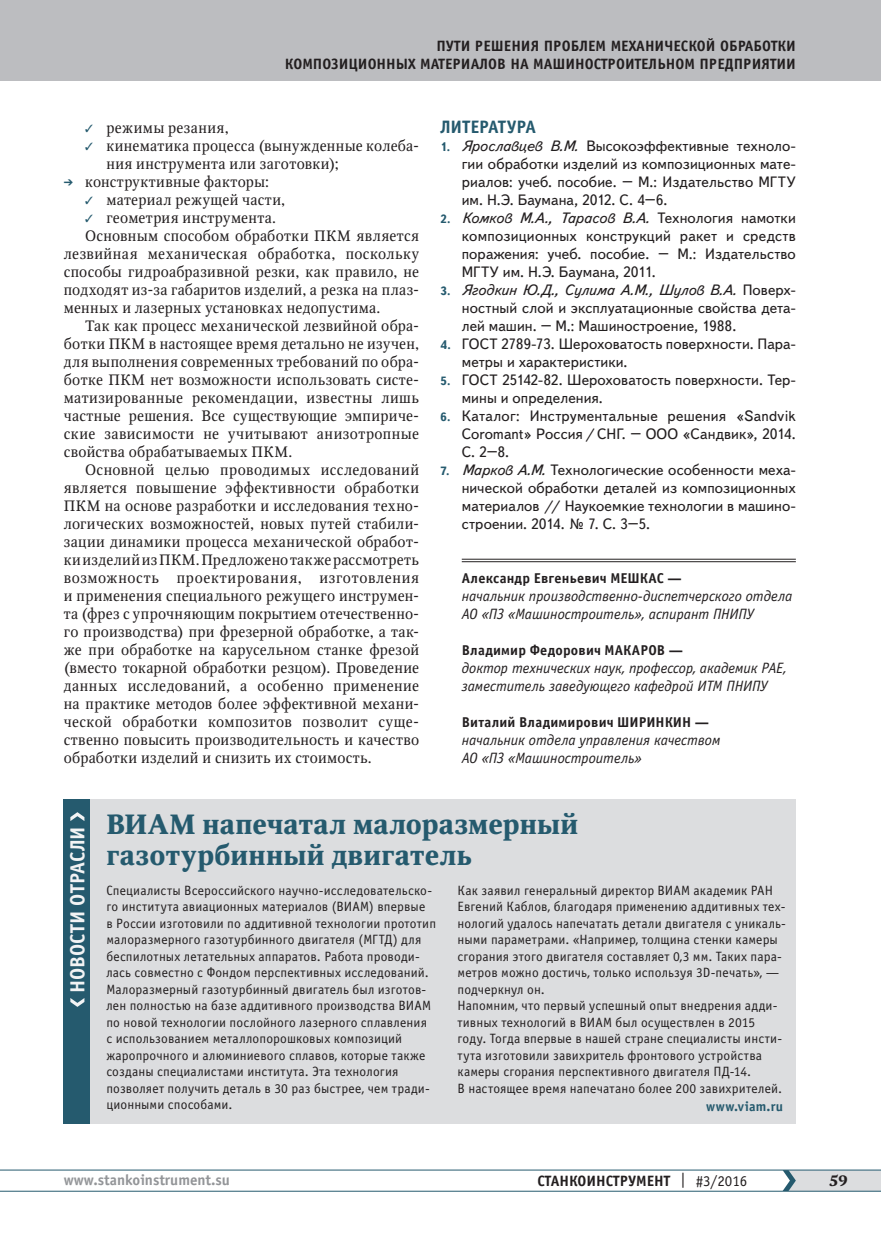
<style>
.page{position:relative;width:881px;height:1234px;background:#fff}
.page>*{position:absolute;margin:0;border:0;box-sizing:border-box;transform-origin:0 0}
.t1{font:700 27.75px/31.5px "Octava";letter-spacing:.005em;color:#255a6e}
.t2{font:700 20.4px "Officina Sans C";letter-spacing:-.01em;color:#f2f3f4}
.t3{font:700 18px "Officina Sans C";letter-spacing:-.015em;color:#255a6e}
.t4{font:15px/18px "Octava";letter-spacing:.025em;color:#231f20}
.t5{font:15px/18px "Text Book C";letter-spacing:.005em;color:#231f20;text-align:justify}
.t6{font:italic 15px/18px "Officina Sans C";letter-spacing:-.005em;color:#231f20}
.t7{font:700 15px/18px "Officina Sans C";color:#231f20;text-align:right}
.t8{font:15px "Octava";letter-spacing:.045em;color:#231f20}
.t9{font:700 15px "Officina Sans C";color:#939598}
.t10{font:700 15px "Octava";color:#231f20}
.t11{font:700 14.25px "Officina Sans C";letter-spacing:.015em;color:#231f20}
.t12{font:13.5px/16.5px "Officina Sans C";letter-spacing:.01em;color:#231f20}
.t13{font:700 13.5px "Officina Sans C";letter-spacing:.035em;color:#255a6e}
.s1{color:#255a6e}
.s2{font-weight:700;font-size:12px;color:#255a6e}
.s3{font-style:italic}
.s4{font-weight:400}
</style>
<div class="page">
<hr style="left:0;top:1190px;width:880px;height:1px;background:#255a6e">
<hr style="left:0;top:1169px;width:880px;height:1px;background:#255a6e">
<svg style="left:782px;top:1169px;width:98px;height:21px;background:#cbd1d5"></svg>
<div style="left:0;top:0;width:880px;height:81px;background:#bcbdc0"></div>
<hr style="left:461px;top:559px;width:334px;height:1px;background:#231f20">
<hr style="left:461px;top:561px;width:334px;height:1px;background:#231f20">
<div style="left:64px;top:799px;width:731px;height:324px;background:#dcdddf"></div>
<div style="left:64px;top:799px;width:26px;height:324px;background:#255a6e"></div>
<svg style="left:70px;top:998px;width:14px;height:8px"></svg>
<svg style="left:70px;top:812px;width:14px;height:8px"></svg>
<p class="t7" style="left:285px;top:37px;width:512px">ПУТИ РЕШЕНИЯ ПРОБЛЕМ МЕХАНИЧЕСКОЙ ОБРАБОТКИ<br>КОМПОЗИЦИОННЫХ МАТЕРИАЛОВ НА МАШИНОСТРОИТЕЛЬНОМ ПРЕДПРИЯТИИ</p>
<p class="t4" style="left:85px;top:119px;width:145px"><span class="s1">✓</span> режимы резания,</p>
<p class="t4" style="left:106px;top:137px;width:314px;text-indent:-21px"><span class="s1">✓</span> кинематика процесса (вынужденные колеба&shy;ния инструмента или заготовки);</p>
<p class="t4" style="left:64px;top:173px;width:207px"><span class="s1">➔</span> конструктивные факторы:</p>
<p class="t4" style="left:85px;top:191px;width:201px"><span class="s1">✓</span> материал режущей части,</p>
<p class="t4" style="left:85px;top:209px;width:192px"><span class="s1">✓</span> геометрия инструмента.</p>
<p class="t4" style="left:85px;top:227px;width:335px">Основным способом обработки ПКМ является</p>
<p class="t4" style="left:64px;top:245px;width:356px">лезвийная механическая обработка, поскольку</p>
<p class="t4" style="left:64px;top:263px;width:357px">способы гидроабразивной резки, как правило, не</p>
<p class="t4" style="left:64px;top:281px;width:357px">подходят из-за габаритов изделий, а резка на плаз-</p>
<p class="t4" style="left:64px;top:299px;width:318px">менных и лазерных установках недопустима.</p>
<p class="t4" style="left:85px;top:317px;width:335px">Так как процесс механической лезвийной обра-</p>
<p class="t4" style="left:64px;top:335px;width:356px">ботки ПКМ в настоящее время детально не изучен,</p>
<p class="t4" style="left:64px;top:353px;width:357px">для выполнения современных требований по обра-</p>
<p class="t4" style="left:64px;top:371px;width:357px">ботке ПКМ нет возможности использовать систе-</p>
<p class="t4" style="left:64px;top:389px;width:356px">матизированные рекомендации, известны лишь</p>
<p class="t4" style="left:64px;top:407px;width:357px">частные решения. Все существующие эмпириче-</p>
<p class="t4" style="left:64px;top:425px;width:356px">ские зависимости не учитывают анизотропные</p>
<p class="t4" style="left:64px;top:443px;width:230px">свойства обрабатываемых ПКМ.</p>
<p class="t4" style="left:85px;top:461px;width:335px">Основной целью проводимых исследований</p>
<p class="t4" style="left:64px;top:479px;width:356px">является повышение эффективности обработки</p>
<p class="t4" style="left:64px;top:497px;width:357px">ПКМ на основе разработки и исследования техно-</p>
<p class="t4" style="left:64px;top:515px;width:357px">логических возможностей, новых путей стабили-</p>
<p class="t4" style="left:64px;top:533px;width:357px">зации динамики процесса механической обработ-</p>
<p class="t4" style="left:64px;top:551px;width:356px">ки изделий из ПКМ. Предложено также рассмотреть</p>
<p class="t8" style="left:64px;top:568px;width:357px">возможность проектирования, изготовления</p>
<p class="t4" style="left:64px;top:587px;width:357px">и применения специального режущего инструмен-</p>
<p class="t4" style="left:64px;top:605px;width:357px">та (фрез с упрочняющим покрытием отечественно-</p>
<p class="t4" style="left:64px;top:623px;width:357px">го производства) при фрезерной обработке, а так-</p>
<p class="t4" style="left:64px;top:641px;width:357px">же при обработке на карусельном станке фрезой</p>
<p class="t4" style="left:64px;top:659px;width:356px">(вместо токарной обработки резцом). Проведение</p>
<p class="t4" style="left:64px;top:677px;width:356px">данных исследований, а особенно применение</p>
<p class="t4" style="left:64px;top:695px;width:357px">на практике методов более эффективной механи-</p>
<p class="t4" style="left:64px;top:713px;width:357px">ческой обработки композитов позволит суще-</p>
<p class="t4" style="left:64px;top:731px;width:357px">ственно повысить производительность и качество</p>
<p class="t4" style="left:64px;top:749px;width:309px">обработки изделий и снизить их стоимость.</p>
<p class="t3" style="left:440px;top:117px;width:97px">ЛИТЕРАТУРА</p>
<p class="t5" style="left:461px;top:137px;width:335px;text-indent:-21px"><span class="s2">1.</span> <span class="s3">Ярославцев В.М.</span> Высокоэффективные техноло&shy;гии обработки изделий из композиционных мате&shy;риалов: учеб. пособие. – М.: Издательство МГТУ им. Н.Э. Баумана, 2012. С. 4–6.</p>
<p class="t5" style="left:461px;top:209px;width:335px;text-indent:-21px"><span class="s2">2.</span> <span class="s3">Комков М.А., Тарасов В.А.</span> Технология намотки композиционных конструкций ракет и средств поражения: учеб. пособие. – М.: Издательство МГТУ им. Н.Э. Баумана, 2011.</p>
<p class="t5" style="left:461px;top:281px;width:335px;text-indent:-21px"><span class="s2">3.</span> <span class="s3">Ягодкин Ю.Д., Сулима А.М., Шулов В.А.</span> Поверх&shy;ностный слой и эксплуатационные свойства дета&shy;лей машин. – М.: Машиностроение, 1988.</p>
<p class="t5" style="left:461px;top:335px;width:335px;text-indent:-21px"><span class="s2">4.</span> ГОСТ 2789-73. Шероховатость поверхности. Пара&shy;метры и характеристики.</p>
<p class="t5" style="left:461px;top:371px;width:335px;text-indent:-21px"><span class="s2">5.</span> ГОСТ 25142-82. Шероховатость поверхности. Тер&shy;мины и определения.</p>
<p class="t5" style="left:461px;top:407px;width:335px;text-indent:-21px"><span class="s2">6.</span> Каталог: Инструментальные решения «Sandvik Coromant» Россия/СНГ. – ООО «Сандвик», 2014.<br>С. 2–8.</p>
<p class="t5" style="left:461px;top:461px;width:335px;text-indent:-21px"><span class="s2">7.</span> <span class="s3">Марков А.М.</span> Технологические особенности меха&shy;нической обработки деталей из композиционных материалов // Наукоемкие технологии в машино&shy;строении. 2014. № 7. С. 3–5.</p>
<p class="t11" style="left:461px;top:570px;width:221px">Александр Евгеньевич МЕШКАС —</p>
<p class="t6" style="left:461px;top:587px;width:332px">начальник производственно-диспетчерского отдела<br>АО «ПЗ «Машиностроитель», аспирант ПНИПУ</p>
<p class="t11" style="left:461px;top:642px;width:223px">Владимир Федорович МАКАРОВ —</p>
<p class="t6" style="left:461px;top:659px;width:326px">доктор технических наук, профессор, академик РАЕ, заместитель заведующего кафедрой ИТМ ПНИПУ</p>
<p class="t11" style="left:461px;top:714px;width:249px">Виталий Владимирович ШИРИНКИН —</p>
<p class="t6" style="left:461px;top:731px;width:260px">начальник отдела управления качеством<br>АО «ПЗ «Машиностроитель»</p>
<h2 class="t2" style="left:66px;top:992px;width:168px;rotate:-90deg">НОВОСТИ ОТРАСЛИ</h2>
<h1 class="t1" style="left:106px;top:808px;width:473px">ВИАМ напечатал малоразмерный газотурбинный двигатель</h1>
<p class="t12" style="left:106px;top:881px;width:331px">Специалисты Всероссийского научно-исследовательско&shy;го института авиационных материалов (ВИАМ) впервые<br>в России изготовили по аддитивной технологии прототип малоразмерного газотурбинного двигателя (МГТД) для беспилотных летательных аппаратов. Работа проводи&shy;лась совместно с Фондом перспективных исследований.<br>Малоразмерный газотурбинный двигатель был изготов&shy;лен полностью на базе аддитивного производства ВИАМ по новой технологии послойного лазерного сплавления с использованием металлопорошковых композиций жаропрочного и алюминиевого сплавов, которые также созданы специалистами института. Эта технология позволяет получить деталь в 30 раз быстрее, чем тради&shy;ционными способами.</p>
<p class="t12" style="left:457px;top:881px;width:330px">Как заявил генеральный директор ВИАМ академик РАН Евгений Каблов, благодаря применению аддитивных тех&shy;нологий удалось напечатать детали двигателя с уникаль&shy;ными параметрами. «Например, толщина стенки камеры сгорания этого двигателя составляет 0,3 мм. Таких пара&shy;метров можно достичь, только используя 3D-печать», — подчеркнул он.<br>Напомним, что первый успешный опыт внедрения адди&shy;тивных технологий в ВИАМ был осуществлен в 2015 году. Тогда впервые в нашей стране специалисты инсти&shy;тута изготовили завихритель фронтового устройства камеры сгорания перспективного двигателя ПД-14.<br>В настоящее время напечатано более 200 завихрителей.</p>
<p class="t13" style="left:705px;top:1098px;width:78px">www.viam.ru</p>
<p class="t9" style="left:64px;top:1171px;width:168px">www.stankoinstrument.su</p>
<p class="t7" style="left:537px;top:1171px;width:211px">СТАНКОИНСТРУМЕНТ <span class="s4">| #3/2016</span></p>
<p class="t10" style="left:828px;top:1170px;width:20px">59</p>
</div>
